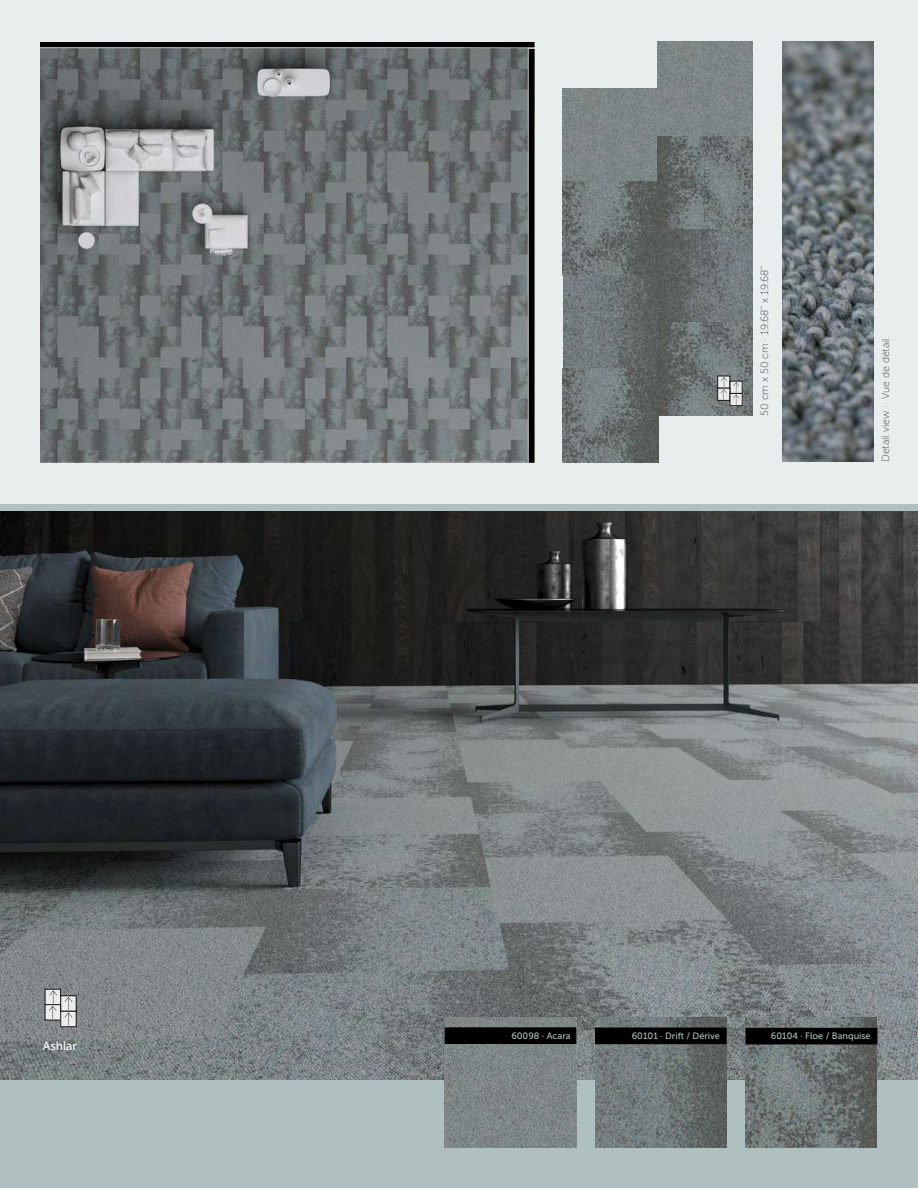
<style>
.page{position:relative;width:918px;height:1188px;background:#fff}
.page>*{position:absolute;margin:0;border:0;box-sizing:border-box;transform-origin:0 0}
.t1{font:12px "Museo Sans 500";color:#fff}
.t2{font:10.5px "Museo Sans 100";color:#434343}
.t3{font:9.75px "Museo Sans 100";color:#434343}
.t4{font:9.15px "Museo Sans 500";color:#acc3c1}
.s1{color:#ddd7d1}
</style>
<div class="page">
<div style="left:0;top:0;width:918px;height:1044px;background:#e8eeee"></div>
<img style="left:0;top:511px;width:918px;height:570px">
<img style="left:40px;top:42px;width:494px;height:420px">
<img style="left:563px;top:88px;width:95px;height:375px">
<img style="left:658px;top:42px;width:95px;height:374px">
<div style="left:0;top:1081px;width:918px;height:107px;background:#b0bfbf"></div>
<img style="left:445px;top:1017px;width:131px;height:131px">
<div style="left:445px;top:1028px;width:131px;height:15px;background:#000"></div>
<div style="left:445px;top:1027px;width:131px;height:17px;border:1px solid #000"></div>
<img style="left:595px;top:1017px;width:132px;height:131px">
<div style="left:596px;top:1028px;width:130px;height:16px;background:#000"></div>
<img style="left:745px;top:1017px;width:132px;height:131px">
<div style="left:746px;top:1028px;width:131px;height:16px;background:#000"></div>
<div style="left:45px;top:989px;width:15px;height:16px;background:#ebecec"></div>
<div style="left:61px;top:996px;width:15px;height:15px;background:#ebecec"></div>
<div style="left:45px;top:1005px;width:15px;height:15px;background:#ebecec"></div>
<div style="left:45px;top:1004px;width:16px;height:16px;border:1px solid #000"></div>
<div style="left:61px;top:1011px;width:15px;height:16px;background:#ebecec"></div>
<svg style="left:65px;top:997px;width:7px;height:29px"></svg>
<svg style="left:49px;top:990px;width:8px;height:29px"></svg>
<div style="left:718px;top:376px;width:12px;height:12px;background:#eaecec"></div>
<div style="left:717px;top:376px;width:13px;height:12px;border:1px solid #000"></div>
<div style="left:730px;top:381px;width:12px;height:12px;background:#eaecec"></div>
<div style="left:718px;top:388px;width:12px;height:12px;background:#e9eaea"></div>
<div style="left:717px;top:388px;width:13px;height:13px;border:1px solid #000"></div>
<div style="left:730px;top:394px;width:12px;height:12px;background:#e9eaea"></div>
<div style="left:730px;top:393px;width:12px;height:13px;border:1px solid #000"></div>
<svg style="left:733px;top:382px;width:6px;height:23px"></svg>
<svg style="left:721px;top:377px;width:6px;height:23px"></svg>
<img style="left:783px;top:41px;width:91px;height:421px">
<h1 class="t1" style="left:43px;top:1040px;width:36px">Ashlar</h1>
<p class="t3" style="left:701px;top:236px;width:69px;rotate:-90deg">50 cm x 50 cm</p>
<p class="t2" style="left:759px;top:416px;width:152px;rotate:-90deg">50 cm x 50 cm · 19.68’’ x 19.68’’</p>
<p class="t2" style="left:880px;top:462px;width:126px;rotate:-90deg">Detail view · Vue de détail</p>
<p class="t4" style="left:511px;top:1031px;width:61px">60098 <span class="s1">·</span> Acara</p>
<p class="t4" style="left:632px;top:1031px;width:90px">60101 <span class="s1">·</span> Drift / Dérive</p>
<p class="t4" style="left:771px;top:1031px;width:101px">60104 <span class="s1">·</span> Floe / Banquise</p>
</div>
